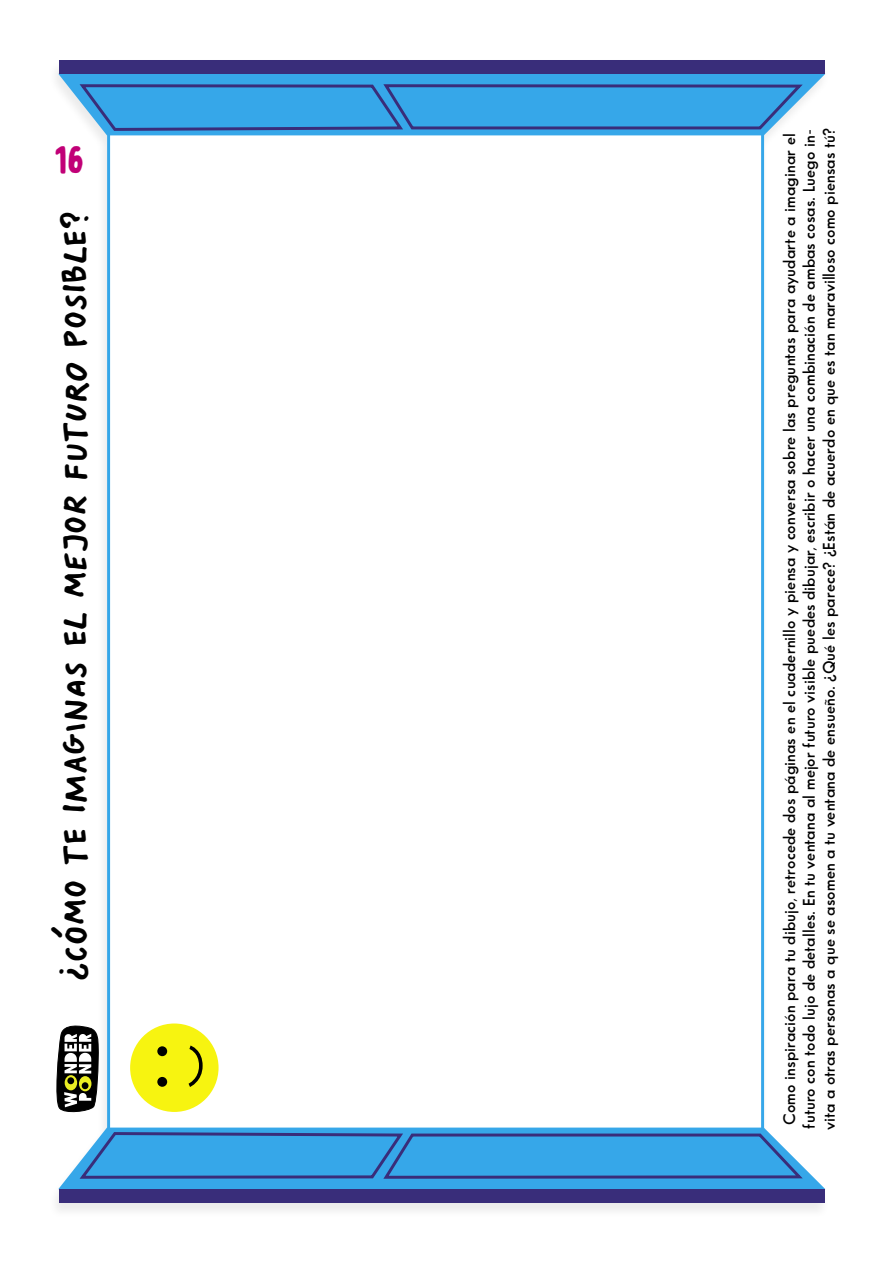
<style>
.page{position:relative;width:893px;height:1263px;background:#fff}
.page>*{position:absolute;margin:0;border:0;box-sizing:border-box;transform-origin:0 0}
.t1{font:39px "Bobby Jones Soft";color:#c10077}
.t2{font:28.5px "Mr Orange";color:#000}
.t3{font:600 16.5px/19.8px "Sans Serif FLF";letter-spacing:.005em;color:#000;text-align:center}
</style>
<div class="page">
<div style="left:48px;top:60px;width:782px;height:1159px;background:#000;opacity:.08"></div>
<div style="left:107px;top:60px;width:657px;height:1142px;background:#fff;border:3px solid #36a7e9"></div>
<svg style="left:58px;top:1127px;width:767px;height:62px;fill:#36a7e9"></svg>
<div style="left:59px;top:1189px;width:766px;height:14px;background:#392d7a"></div>
<svg style="left:77px;top:1130px;width:726px;height:51px;background:#3c9adb"></svg>
<svg style="left:58px;top:74px;width:767px;height:61px;fill:#36a7e9"></svg>
<div style="left:59px;top:60px;width:766px;height:14px;background:#392d7a"></div>
<svg style="left:77px;top:82px;width:726px;height:50px;background:#3c9adb"></svg>
<div style="left:130px;top:1023px;width:89px;height:89px;background:#f7f410;border-radius:50%"></div>
<div style="left:157px;top:1077px;width:10px;height:10px;background:#000;border-radius:50%"></div>
<div style="left:157px;top:1046px;width:10px;height:10px;background:#000;border-radius:50%"></div>
<svg style="left:188px;top:1045px;width:15px;height:42px"></svg>
<svg style="left:54px;top:1023px;width:45px;height:92px"></svg>
<svg style="left:79px;top:1076px;width:12px;height:15px"></svg>
<div style="left:82px;top:1082px;width:6px;height:7px;background:#000;border-radius:50%"></div>
<svg style="left:65px;top:1075px;width:12px;height:15px"></svg>
<div style="left:67px;top:1077px;width:7px;height:7px;background:#000;border-radius:50%"></div>
<h1 class="t1" style="left:54px;top:135px;width:32px">16</h1>
<h2 class="t2" style="left:60px;top:981px;width:770px;rotate:-90deg">¿CÓMO TE IMAGINAS EL MEJOR FUTURO POSIBLE?</h2>
<p class="t3" style="left:779px;top:1130px;width:1004px;rotate:-90deg">Como inspiración para tu dibujo, retrocede dos páginas en el cuadernillo y piensa y conversa sobre las preguntas para ayudarte a imaginar el futuro con todo lujo de detalles. En tu ventana al mejor futuro visible puedes dibujar, escribir o hacer una combinación de ambas cosas. Luego in&shy;vita a otras personas a que se asomen a tu ventana de ensueño. ¿Qué les parece? ¿Están de acuerdo en que es tan maravilloso como piensas tú?</p>
</div>
